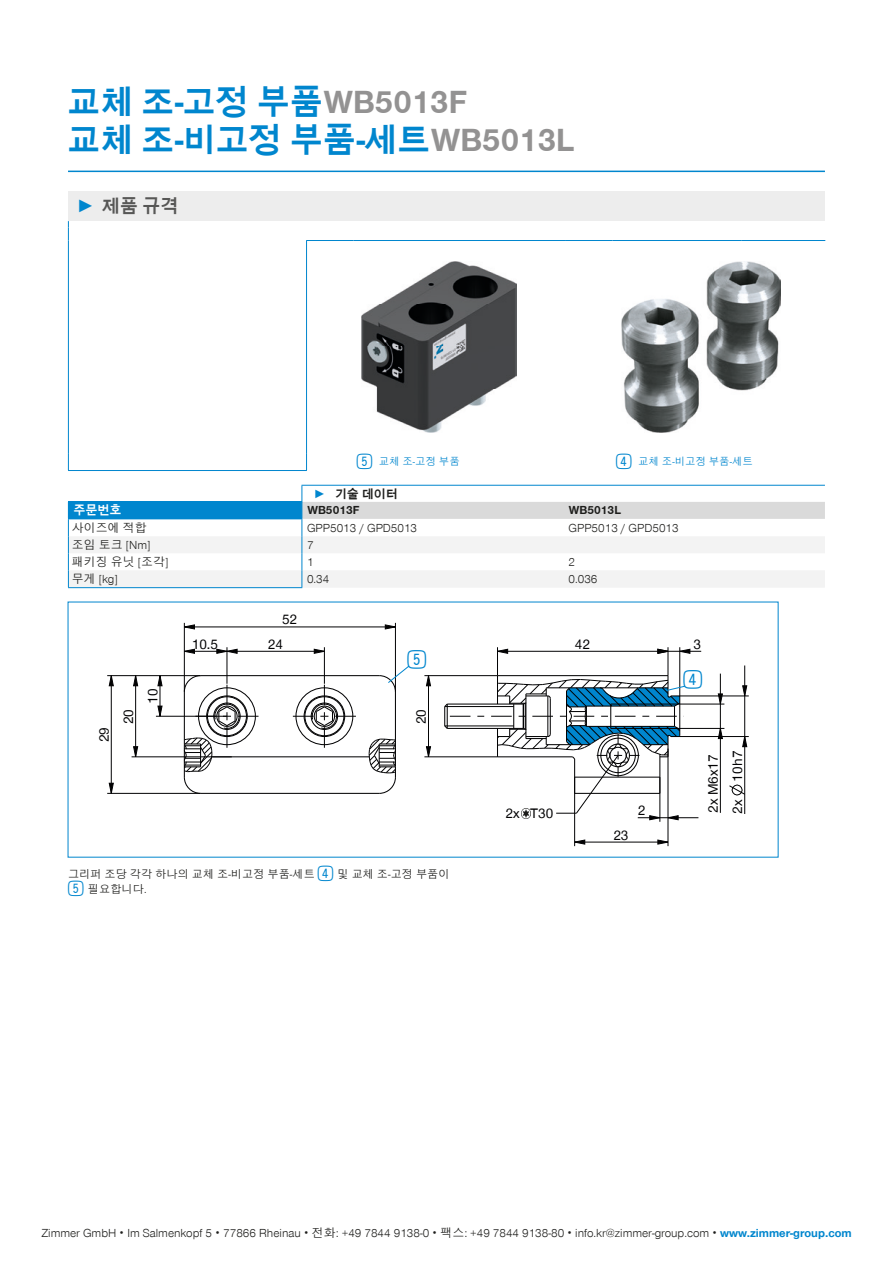
<style>
.page{position:relative;width:893px;height:1263px;background:#fff}
.page>*{position:absolute;margin:0;border:0;box-sizing:border-box;transform-origin:0 0}
.t1{font:700 33px/37.5px "Zimmer Group Sans Global";color:#0086ce}
.t2{font:30.9px "Double Digits Super Square";color:#0086ce}
.t3{font:25.5px "Double Digits Super Square";color:#0086ce}
.t4{font:700 18px "Zimmer Group Sans Global";color:#575756}
.t5{font:14.1px "Zimmer Group Sans Global";color:#020203}
.t6{font:300 12px "Zimmer Group Sans Global";color:#1d1d1b}
.t7{font:700 12px "Zimmer Group Sans Global";color:#1d1d1b}
.t8{font:700 12px "Zimmer Group Sans Global";color:#fff}
.t9{font:300 11.25px "Zimmer Group Sans Global";color:#1d1d1b}
.t10{font:300 10.5px "Zimmer Group Sans Global";color:#0086ce}
.s1{color:#939292}
.s2{color:#0086ce}
.s3{font-weight:700;color:#0086ce}
</style>
<div class="page">
<hr style="left:68px;top:171px;width:757px;height:1px;background:#0086ce">
<svg style="left:67px;top:601px;width:712px;height:257px"></svg>
<div style="left:68px;top:191px;width:757px;height:30px;background:#ededed"></div>
<hr style="left:68px;top:470px;width:239px;height:1px;background:#0086ce">
<hr style="left:306px;top:240px;width:47px;height:1px;background:#0086ce">
<hr style="left:353px;top:240px;width:213px;height:1px;background:#0086ce">
<hr style="left:566px;top:240px;width:47px;height:1px;background:#0086ce">
<hr style="left:613px;top:240px;width:129px;height:1px;background:#0086ce">
<hr style="left:742px;top:240px;width:83px;height:1px;background:#0086ce">
<hr style="left:68px;top:240px;width:1px;height:213px;background:#0086ce">
<hr style="left:306px;top:241px;width:1px;height:212px;background:#0086ce">
<svg style="left:68px;top:453px;width:1px;height:17px"></svg>
<svg style="left:306px;top:453px;width:1px;height:17px"></svg>
<svg style="left:68px;top:221px;width:1px;height:19px"></svg>
<img style="left:362px;top:262px;width:154px;height:170px">
<img style="left:621px;top:262px;width:159px;height:170px">
<hr style="left:302px;top:485px;width:523px;height:1px;background:#0086ce">
<svg style="left:68px;top:486px;width:757px;height:102px"></svg>
<h1 class="t1" style="left:68px;top:83px;width:508px">교체 조-고정 부품<span class="s1">WB5013F<br></span>교체 조-비고정 부품-세트<span class="s1">WB5013L</span></h1>
<h3 class="t4" style="left:77px;top:195px;width:104px"><span class="s2">►</span> 제품 규격</h3>
<h3 class="t3" style="left:357px;top:451px;width:21px">5</h3>
<p class="t10" style="left:379px;top:455px;width:83px">교체 조-고정 부품</p>
<h3 class="t3" style="left:616px;top:451px;width:21px">4</h3>
<p class="t10" style="left:638px;top:455px;width:116px">교체 조-비고정 부품-세트</p>
<p class="t7" style="left:314px;top:487px;width:86px"><span class="s2">►</span> 기술 데이터</p>
<p class="t8" style="left:74px;top:503px;width:49px">주문번호</p>
<p class="t7" style="left:307px;top:503px;width:54px">WB5013F</p>
<p class="t7" style="left:569px;top:503px;width:54px">WB5013L</p>
<p class="t6" style="left:72px;top:521px;width:76px">사이즈에 적합</p>
<p class="t6" style="left:307px;top:521px;width:112px">GPP5013 / GPD5013</p>
<p class="t6" style="left:568px;top:521px;width:112px">GPP5013 / GPD5013</p>
<p class="t6" style="left:72px;top:538px;width:80px">조임 토크 [Nm]</p>
<p class="t6" style="left:307px;top:538px;width:8px">7</p>
<p class="t6" style="left:72px;top:555px;width:98px">패키징 유닛 [조각]</p>
<p class="t6" style="left:307px;top:555px;width:8px">1</p>
<p class="t6" style="left:568px;top:555px;width:8px">2</p>
<p class="t6" style="left:72px;top:572px;width:47px">무게 [kg]</p>
<p class="t6" style="left:307px;top:572px;width:24px">0.34</p>
<p class="t6" style="left:568px;top:572px;width:30px">0.036</p>
<p class="t5" style="left:96px;top:742px;width:17px;rotate:-90deg">29</p>
<p class="t5" style="left:120px;top:724px;width:17px;rotate:-90deg">20</p>
<p class="t5" style="left:144px;top:704px;width:17px;rotate:-90deg">10</p>
<p class="t5" style="left:282px;top:611px;width:17px">52</p>
<p class="t5" style="left:192px;top:636px;width:28px">10.5</p>
<p class="t5" style="left:268px;top:636px;width:17px">24</p>
<h2 class="t2" style="left:407px;top:646px;width:26px">5</h2>
<p class="t5" style="left:413px;top:724px;width:17px;rotate:-90deg">20</p>
<p class="t9" style="left:68px;top:867px;width:248px">그리퍼 조당 각각 하나의 교체 조-비고정 부품-세트</p>
<h3 class="t3" style="left:318px;top:862px;width:21px">4</h3>
<p class="t9" style="left:338px;top:867px;width:114px">및 교체 조-고정 부품이</p>
<h3 class="t3" style="left:68px;top:877px;width:21px">5</h3>
<p class="t9" style="left:88px;top:882px;width:60px">필요합니다.</p>
<p class="t5" style="left:575px;top:636px;width:17px">42</p>
<p class="t5" style="left:693px;top:636px;width:9px">3</p>
<h2 class="t2" style="left:683px;top:666px;width:26px">4</h2>
<p class="t5" style="left:506px;top:805px;width:49px">2x T30</p>
<p class="t5" style="left:638px;top:802px;width:9px">2</p>
<p class="t5" style="left:613px;top:826px;width:17px">23</p>
<p class="t5" style="left:705px;top:813px;width:60px;rotate:-90deg">2x M6x17</p>
<p class="t5" style="left:729px;top:781px;width:32px;rotate:-90deg">10h7</p>
<p class="t5" style="left:729px;top:814px;width:16px;rotate:-90deg">2x</p>
<p class="t6" style="left:41px;top:1226px;width:812px">Zimmer GmbH ۰ Im Salmenkopf 5 ۰ 77866 Rheinau ۰ 전화: +49 7844 9138-0 ۰ 팩스: +49 7844 9138-80 ۰ info.kr@zimmer-group.com ۰ <span class="s3">www.zimmer-group.com</span></p>
</div>
